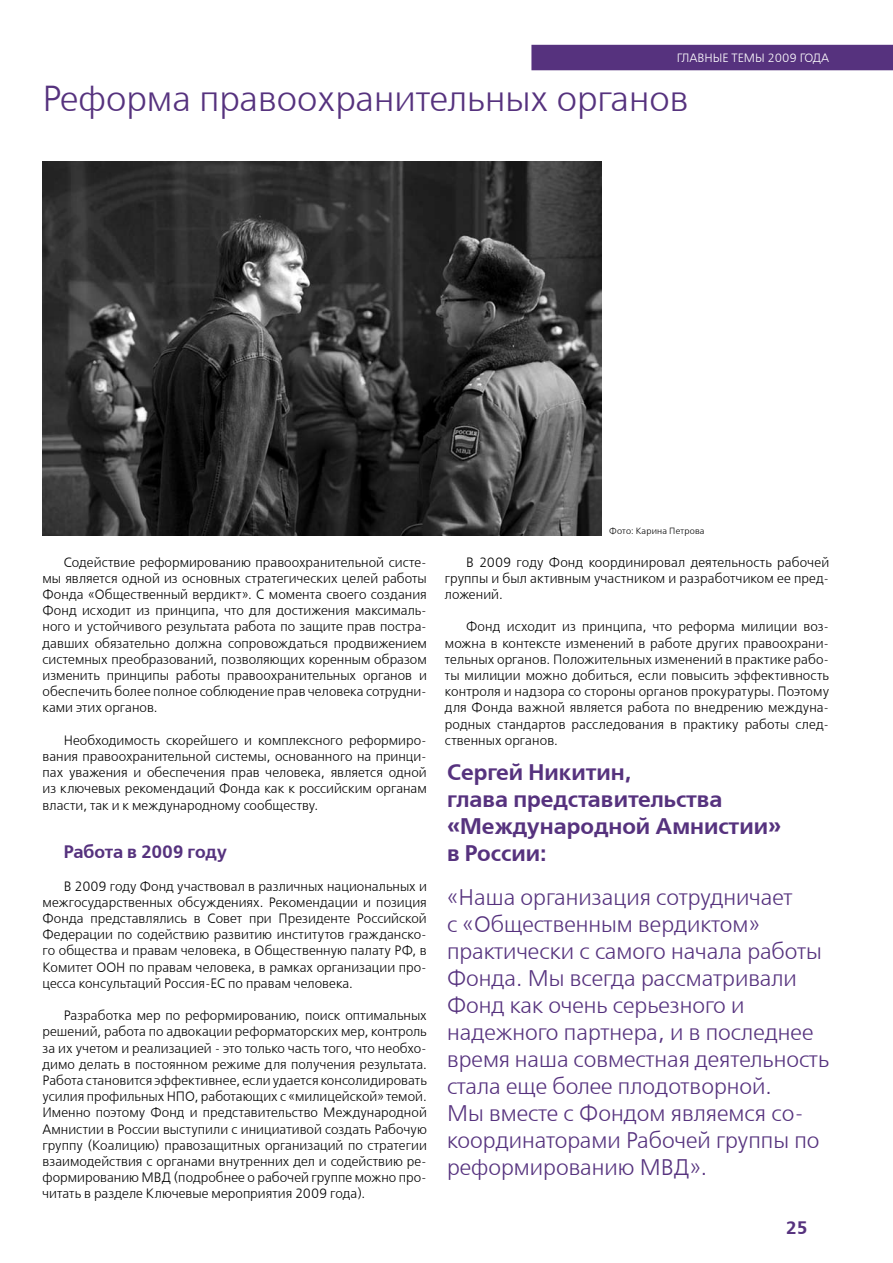
<style>
.page{position:relative;width:893px;height:1263px;background:#fff}
.page>*{position:absolute;margin:0;border:0;box-sizing:border-box;transform-origin:0 0}
.t1{font:36px "Free Set C";color:#56327e}
.t2{font:22.5px/27px "Free Set C";color:#56327e}
.t3{font:700 22.5px/27px "Free Set C";color:#56327e}
.t4{font:700 18px "Free Set C";letter-spacing:-.005em;color:#56327e}
.t5{font:13.5px/16.2px "Free Set C";letter-spacing:.005em;color:#000;text-align:justify}
.t6{font:12px "Free Set C";color:#fff}
.t7{font:9px "Free Set C";letter-spacing:.025em;color:#000}
</style>
<div class="page">
<div style="left:531px;top:45px;width:362px;height:25px;background:#56327e"></div>
<img style="left:43px;top:161px;width:558px;height:375px">
<p class="t6" style="left:677px;top:51px;width:154px">главные тем ы 2009 года</p>
<h1 class="t1" style="left:43px;top:78px;width:647px">Реформа правоохранительных органов</h1>
<p class="t5" style="left:43px;top:554px;width:386px;text-indent:21px">Содействие реформированию правоохранительной систе&shy;мы является одной из основных стратегических целей работы Фонда «Общественный вердикт». С момента своего создания Фонд исходит из принципа, что для достижения максималь&shy;ного и устойчивого результата работа по защите прав постра&shy;давших обязательно должна сопровождаться продвижением системных преобразований, позволяющих коренным образом изменить принципы работы правоохранительных органов и обеспечить более полное соблюдение прав человека сотрудни&shy;ками этих органов.</p>
<p class="t5" style="left:43px;top:732px;width:386px;text-indent:21px">Н еобходимость скорейшего и комплексного реформиро&shy;вания правоохранительной системы, основанного на принци&shy;пах уважения и обеспечения прав человека, является одной из ключевых рекомендаций Фонда как к российским органам власти, так и к международному сообществу.</p>
<h3 class="t4" style="left:64px;top:841px;width:164px">Работа в 2009 году</h3>
<p class="t5" style="left:43px;top:878px;width:386px;text-indent:21px">В 2009 году Фонд участвовал в различных национальных и межгосударственных обсуждениях. Рекомендации и позиция Фонда представлялись в Совет при Президенте Российской Федерации по содействию развитию институтов гражданско&shy;го общества и правам человека, в Общественную палату РФ, в Комитет ООН по правам человека, в рамках организации про&shy;цесса консультаций Россия-ЕС по правам человека.</p>
<p class="t5" style="left:43px;top:1008px;width:386px;text-indent:21px">Разработка мер по реформированию, поиск оптимальных решений, работа по адвокации реформаторских мер, контроль за их учетом и реализацией - это только часть того, что необхо&shy;димо делать в постоянном режиме для получения результата.<br>Работа становится эффективнее, если удается консолидировать усилия профильных Н ПО, работающих с «милицейской» темой.<br>Именно поэтому Фонд и представительство Международной Амнистии в России выступили с инициативой создать Рабочую группу (Коалицию) правозащитных организаций по стратегии взаимодействия с органами внутренних дел и содействию ре&shy;формированию МВД (подробнее о рабочей группе можно про&shy;читать в разделе Ключевые мероприятия 2009 года).</p>
<p class="t7" style="left:609px;top:526px;width:97px">Фото: Карина Петрова</p>
<p class="t5" style="left:445px;top:554px;width:386px;text-indent:21px">В 2009 году Фонд координировал деятельность рабочей группы и был активным участником и разработчиком ее пред&shy;ложений.</p>
<p class="t5" style="left:445px;top:619px;width:386px;text-indent:21px">Фонд исходит из принципа, что реформа милиции воз&shy;можна в контексте изменений в работе других правоохрани&shy;тельных органов. Положительных изменений в практике рабо&shy;ты милиции можно добиться, если повысить эффективность контроля и надзора со стороны органов прокуратуры. Поэтому для Фонда важной является работа по внедрению междуна&shy;родных стандартов расследования в практику работы след&shy;ственных органов.</p>
<h2 class="t3" style="left:447px;top:759px;width:336px">Сергей Никитин,<br>глава представительства «Международной Амнистии» в России:</h2>
<p class="t2" style="left:447px;top:884px;width:384px">«Наша организация сотрудничает<br>с «Общественным вердиктом» практически с самого начала работы<br>Фонда. Мы всегда рассматривали<br>Фонд как очень серьезного и надежного партнера, и в последнее время наша совместная деятельность стала еще более плодотворной.<br>Мы вместе с Фондом являемся со&shy;координаторами Рабочей группы по реформированию МВД».</p>
<h3 class="t4" style="left:786px;top:1217px;width:24px">25</h3>
</div>
